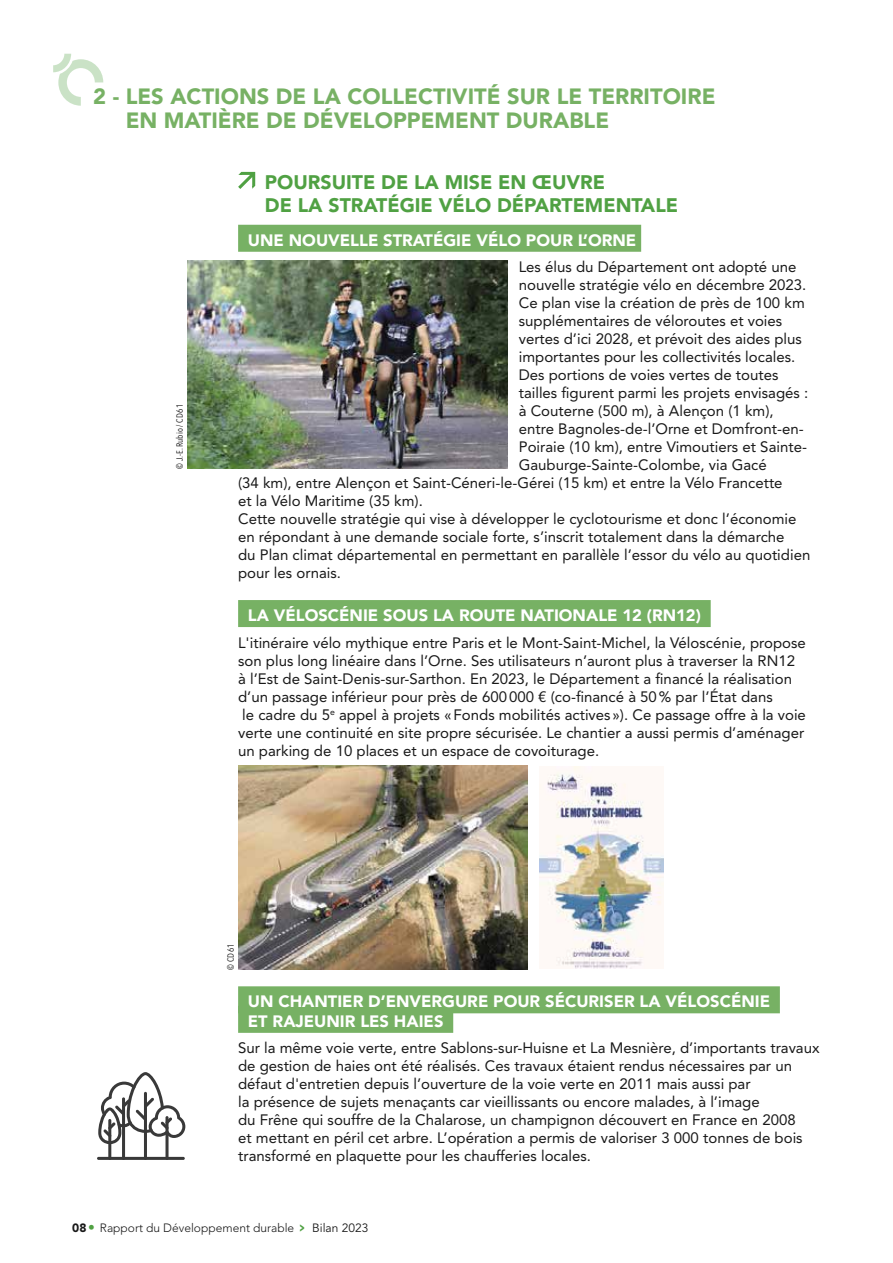
<style>
.page{position:relative;width:893px;height:1263px;background:#fff}
.page>*{position:absolute;margin:0;border:0;box-sizing:border-box;transform-origin:0 0}
.t1{font:900 21.9px/23.7px "Avenir LT Std";color:#77b164}
.t2{font:900 19.5px/22.5px "Avenir LT Std";color:#50a143}
.t3{font:900 16.5px/19.5px "Avenir";color:#fff}
.t4{font:15px/18px "Avenir LT Std";color:#191919}
.t5{font:300 12px "Avenir LT Std";color:#191919}
.t6{font:9px "Avenir Next Condensed";color:#191919}
.s1{font-weight:900}
.s2{font-family:"Avenir Next Condensed";font-weight:700;font-size:13.5px;color:#50a143}
.s3{font-weight:400}
</style>
<div class="page">
<svg style="left:53px;top:54px;width:50px;height:52px"></svg>
<div style="left:238px;top:225px;width:403px;height:27px;background:#77b164"></div>
<div style="left:238px;top:600px;width:473px;height:27px;background:#77b164"></div>
<svg style="left:238px;top:171px;width:18px;height:18px"></svg>
<div style="left:238px;top:986px;width:542px;height:27px;background:#77b164"></div>
<div style="left:238px;top:1006px;width:215px;height:27px;background:#77b164"></div>
<img style="left:238px;top:765px;width:290px;height:204px">
<img style="left:539px;top:767px;width:124px;height:201px">
<img style="left:187px;top:260px;width:320px;height:209px">
<hr style="left:122px;top:1097px;width:3px;height:63px;background:#393939;border-radius:2px">
<hr style="left:144px;top:1092px;width:3px;height:68px;background:#393939;border-radius:2px">
<hr style="left:108px;top:1119px;width:3px;height:41px;background:#393939;border-radius:2px">
<hr style="left:166px;top:1116px;width:3px;height:44px;background:#393939;border-radius:2px">
<svg style="left:98px;top:1072px;width:87px;height:72px"></svg>
<hr style="left:97px;top:1157px;width:88px;height:3px;background:#393939;border-radius:2px">
<h1 class="t1" style="left:126px;top:85px;width:591px;text-indent:-32px">2 - LES ACTIONS DE LA COLLECTIVITÉ SUR LE TERRITOIRE<br>EN MATIÈRE DE DÉVELOPPEMENT DURABLE</h1>
<p class="t6" style="left:172px;top:468px;width:66px;rotate:-90deg">© J.-E. Rubio / CD61</p>
<h2 class="t2" style="left:265px;top:171px;width:415px">POURSUITE DE LA MISE EN ŒUVRE<br>DE LA STRATÉGIE VÉLO DÉPARTEMENTALE</h2>
<p class="t3" style="left:248px;top:230px;width:390px">UNE NOUVELLE STRATÉGIE VÉLO POUR L’ORNE</p>
<p class="t4" style="left:519px;top:258px;width:279px">Les élus du Département ont adopté une</p>
<p class="t4" style="left:519px;top:276px;width:289px">nouvelle stratégie vélo en décembre 2023.</p>
<p class="t4" style="left:519px;top:294px;width:287px">Ce plan vise la création de près de 100 km</p>
<p class="t4" style="left:519px;top:312px;width:265px">supplémentaires de véloroutes et voies</p>
<p class="t4" style="left:519px;top:330px;width:285px">vertes d’ici 2028, et prévoit des aides plus</p>
<p class="t4" style="left:519px;top:348px;width:278px">importantes pour les collectivités locales.</p>
<p class="t4" style="left:519px;top:366px;width:261px">Des portions de voies vertes de toutes</p>
<p class="t4" style="left:519px;top:384px;width:291px">tailles figurent parmi les projets envisagés :</p>
<p class="t4" style="left:519px;top:402px;width:256px">à Couterne (500 m), à Alençon (1 km),</p>
<p class="t4" style="left:519px;top:420px;width:286px">entre Bagnoles-de-l’Orne et Domfront-en-</p>
<p class="t4" style="left:519px;top:438px;width:290px">Poiraie (10 km), entre Vimoutiers et Sainte-</p>
<p class="t4" style="left:519px;top:456px;width:249px">Gauburge-Sainte-Colombe, via Gacé</p>
<p class="t4" style="left:238px;top:474px;width:546px">(34 km), entre Alençon et Saint-Céneri-le-Gérei (15 km) et entre la Vélo Francette</p>
<p class="t4" style="left:238px;top:492px;width:186px">et la Vélo Maritime (35 km).</p>
<p class="t4" style="left:238px;top:510px;width:560px">Cette nouvelle stratégie qui vise à développer le cyclotourisme et donc l’économie</p>
<p class="t4" style="left:238px;top:528px;width:548px">en répondant à une demande sociale forte, s’inscrit totalement dans la démarche</p>
<p class="t4" style="left:238px;top:546px;width:574px">du Plan climat départemental en permettant en parallèle l’essor du vélo au quotidien</p>
<p class="t4" style="left:238px;top:564px;width:104px">pour les ornais.</p>
<p class="t3" style="left:248px;top:605px;width:455px">LA VÉLOSCÉNIE SOUS LA ROUTE NATIONALE 12 (RN12)</p>
<p class="t4" style="left:238px;top:633px;width:569px">L'itinéraire vélo mythique entre Paris et le Mont-Saint-Michel, la Véloscénie, propose son plus long linéaire dans l’Orne. Ses utilisateurs n’auront plus à traverser la RN12 à l’Est de Saint-Denis-sur-Sarthon. En 2023, le Département a financé la réalisation d’un passage inférieur pour près de 600000 € (co-financé à 50% par l’État dans<br>le cadre du 5<sup>e</sup> appel à projets «Fonds mobilités actives »). Ce passage offre à la voie verte une continuité en site propre sécurisée. Le chantier a aussi permis d’aménager un parking de 10 places et un espace de covoiturage.</p>
<p class="t6" style="left:223px;top:969px;width:28px;rotate:-90deg">© CD61</p>
<p class="t3" style="left:248px;top:991px;width:524px">UN CHANTIER D’ENVERGURE POUR SÉCURISER LA VÉLOSCÉNIE<br>ET RAJEUNIR LES HAIES</p>
<p class="t4" style="left:238px;top:1039px;width:583px">Sur la même voie verte, entre Sablons-sur-Huisne et La Mesnière, d’importants travaux de gestion de haies ont été réalisés. Ces travaux étaient rendus nécessaires par un défaut d'entretien depuis l’ouverture de la voie verte en 2011 mais aussi par<br>la présence de sujets menaçants car vieillissants ou encore malades, à l’image<br>du Frêne qui souffre de la Chalarose, un champignon découvert en France en 2008<br>et mettant en péril cet arbre. L’opération a permis de valoriser 3 000 tonnes de bois transformé en plaquette pour les chaufferies locales.</p>
<p class="t5" style="left:72px;top:1220px;width:298px"><span class="s1">08</span><span class="s2">•</span> Rapport du Développement durable <span class="s2">&gt;</span> <span class="s3">Bilan 2023</span></p>
</div>
